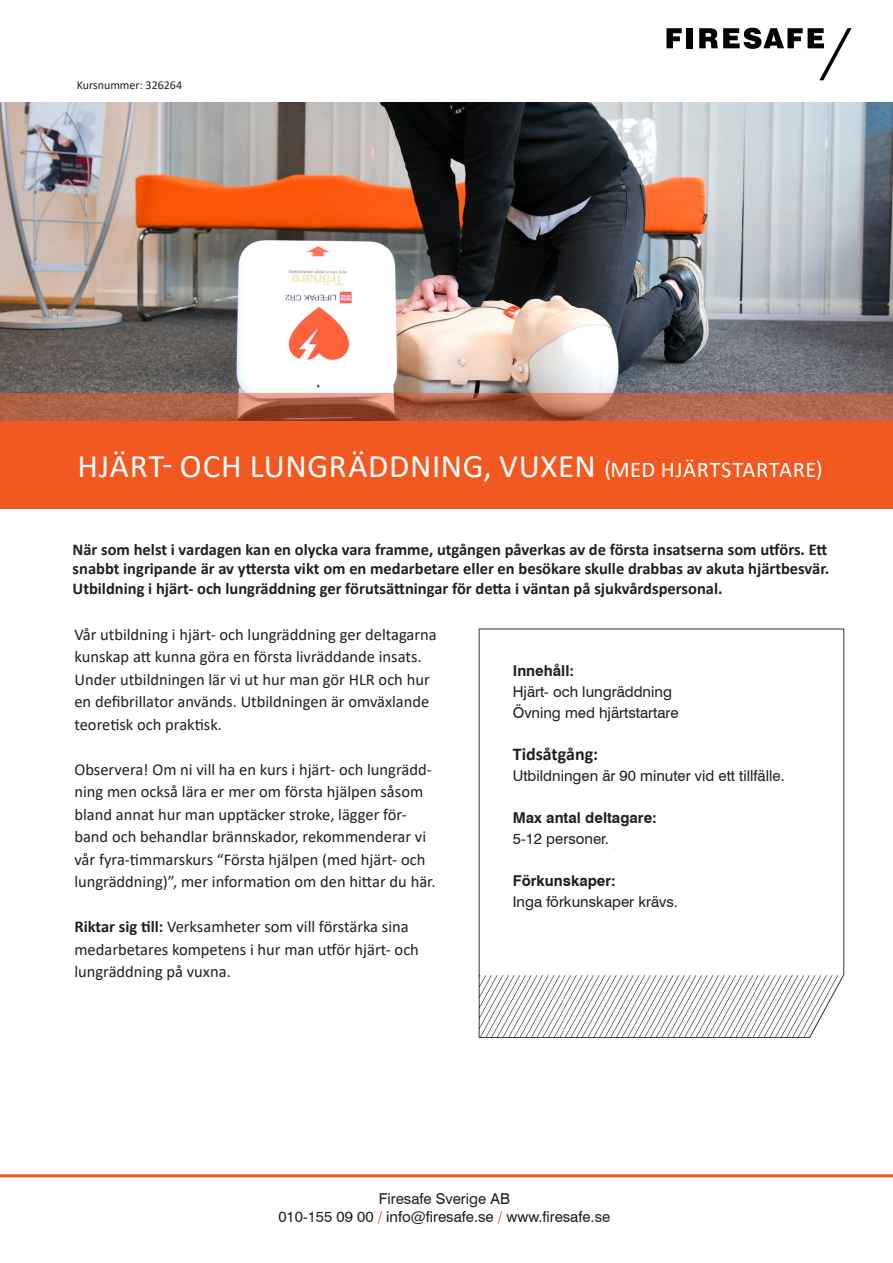
<style>
.page{position:relative;width:893px;height:1263px;background:#fff}
.page>*{position:absolute;margin:0;border:0;box-sizing:border-box;transform-origin:0 0}
.t1{font:33px "Calibri";letter-spacing:.02em;color:#fff}
.t2{font:700 18px "Calibri";color:#231f20}
.t3{font:16.5px/22.5px "Calibri";color:#231f20}
.t4{font:700 16.5px/19.8px "Calibri";color:#231f20;text-align:justify}
.t5{font:15px/21px "Swiss 721 BT";color:#231f20}
.t6{font:700 15px/21px "Swiss 721 BT";color:#231f20}
.t7{font:12px "Calibri";color:#231f20}
.s1{font-size:22.5px}
.s2{font-weight:700}
.s3{font-weight:400}
.s4{color:#f15921}
</style>
<div class="page">
<img style="left:478px;top:628px;width:367px;height:411px">
<img style="left:0;top:103px;width:893px;height:290px">
<svg style="left:0;top:393px;width:893px;height:115px;background:#e05b2a"></svg>
<svg style="left:666px;top:28px;width:16px;height:20px"></svg>
<div style="left:686px;top:28px;width:7px;height:20px;background:#040503"></div>
<svg style="left:699px;top:28px;width:153px;height:53px"></svg>
<hr style="left:0;top:1174px;width:893px;height:3px;background:#f15921">
<p class="t7" style="left:77px;top:77px;width:107px">Kursnummer: 326264</p>
<p class="t1" style="left:77px;top:443px;width:747px">HJÄRT- OCH LUNGRÄDDNING, VUXEN <span class="s1">(MED HJÄRTSTARTARE)</span></p>
<p class="t4" style="left:73px;top:539px;width:758px">När som helst i vardagen kan en olycka vara framme, utgången påverkas av de första insatserna som utförs. Ett snabbt ingripande är av yttersta vikt om en medarbetare eller en besökare skulle drabbas av akuta hjärtbesvär.<br>Utbildning i hjärt- och lungräddning ger förutsättningar för detta i väntan på sjukvårdspersonal.</p>
<p class="t3" style="left:74px;top:623px;width:364px">Vår utbildning i hjärt- och lungräddning ger deltagarna kunskap att kunna göra en första livräddande insats.<br>Under utbildningen lär vi ut hur man gör HLR och hur en defibrillator används. Utbildningen är omväxlande teoretisk och praktisk.</p>
<p class="t3" style="left:74px;top:758px;width:363px">Observera! Om ni vill ha en kurs i hjärt- och lungrädd&shy;ning men också lära er mer om första hjälpen såsom bland annat hur man upptäcker stroke, lägger för&shy;band och behandlar brännskador, rekommenderar vi vår fyra-timmarskurs “Första hjälpen (med hjärt- och lungräddning)”, mer information om den hittar du här.</p>
<p class="t3" style="left:74px;top:915px;width:346px"><span class="s2">Riktar sig till:</span> Verksamheter som vill förstärka sina medarbetares kompetens i hur man utför hjärt- och lungräddning på vuxna.</p>
<p class="t5" style="left:513px;top:660px;width:161px"><span class="s2">Innehåll:<br></span>Hjärt- och lungräddning</p>
<p class="t5" style="left:513px;top:702px;width:167px">Övning med hjärtstartare</p>
<p class="t2" style="left:513px;top:742px;width:87px">Tidsåtgång:</p>
<p class="t5" style="left:513px;top:765px;width:273px">Utbildningen är 90 minuter vid ett tillfälle.</p>
<p class="t6" style="left:513px;top:807px;width:146px">Max antal deltagare:<br><span class="s3">5-12 personer.</span></p>
<p class="t5" style="left:513px;top:870px;width:167px"><span class="s2">Förkunskaper:<br></span>Inga förkunskaper krävs.</p>
<p class="t5" style="left:278px;top:1190px;width:334px;line-height:18px;text-align:center">Firesafe Sverige AB<br>010-155 09 00 <span class="s4">/</span> info@firesafe.se <span class="s4">/</span> www.firesafe.se</p>
</div>
